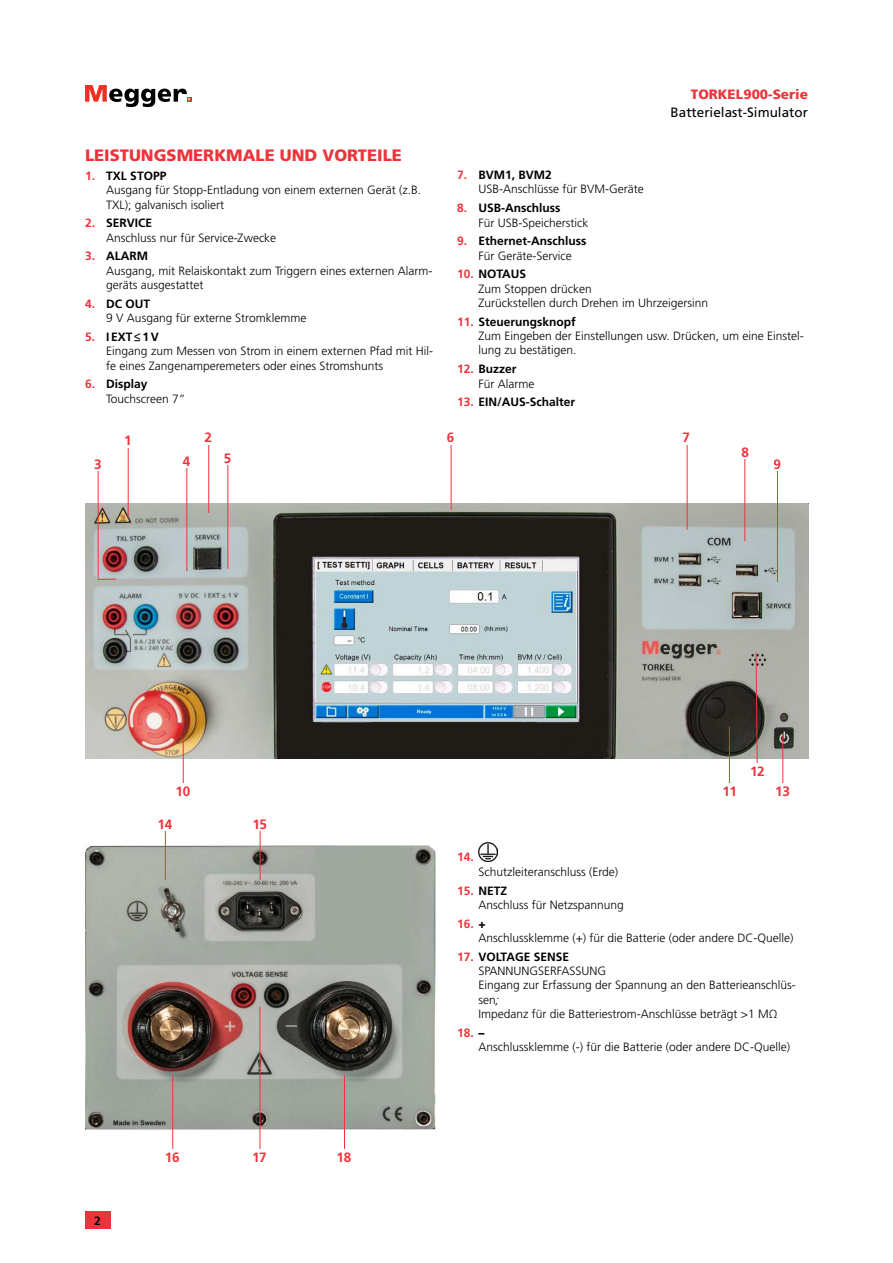
<style>
.page{position:relative;width:893px;height:1263px;background:#fff}
.page>*{position:absolute;margin:0;border:0;box-sizing:border-box;transform-origin:0 0}
.t1{font:900 16.5px "Frutiger LT Std";color:#ee343b}
.t2{font:700 13.5px "Frutiger LT Std";letter-spacing:-.025em;color:#ee343b}
.t3{font:13.5px "Frutiger LT Std";color:#000}
.t4{font:900 13.5px "Frutiger LT Std";color:#ee343b}
.t5{font:300 12px/14.4px "Frutiger LT Std";color:#000}
.t6{font:700 12px/14.4px "Frutiger LT Std";color:#000;text-align:center}
.t7{font:700 12px "Frutiger LT Std";color:#ee343b}
.s1{font-weight:700;color:#ee343b}
.s2{font-weight:700}
.s3{font-weight:900}
.s4{color:#ee343b}
.s5{font-weight:300}
.s6{font-style:italic}
</style>
<div class="page">
<svg style="left:85px;top:85px;width:106px;height:22px"></svg>
<div style="left:85px;top:1212px;width:25px;height:17px;background:#ee343b"></div>
<svg style="left:110px;top:1212px;width:1px;height:17px"></svg>
<img style="left:86px;top:845px;width:349px;height:284px">
<hr style="left:260px;top:827px;width:1px;height:53px;background:#ee343b">
<div style="left:247px;top:816px;width:25px;height:15px;background:#fff"></div>
<hr style="left:172px;top:1075px;width:1px;height:79px;background:#ee343b">
<div style="left:160px;top:1149px;width:25px;height:15px;background:#fff"></div>
<hr style="left:344px;top:1075px;width:1px;height:79px;background:#ee343b">
<div style="left:331px;top:1149px;width:26px;height:15px;background:#fff"></div>
<hr style="left:260px;top:1006px;width:1px;height:148px;background:#ee343b">
<div style="left:247px;top:1149px;width:25px;height:15px;background:#fff"></div>
<hr style="left:165px;top:827px;width:1px;height:53px;background:#ee343b">
<div style="left:152px;top:816px;width:26px;height:15px;background:#fff"></div>
<img style="left:86px;top:503px;width:723px;height:255px">
<img style="left:478px;top:842px;width:20px;height:19px">
<hr style="left:128px;top:443px;width:1px;height:73px;background:#ee343b">
<div style="left:115px;top:433px;width:26px;height:15px;background:#fff"></div>
<hr style="left:208px;top:440px;width:1px;height:73px;background:#ee343b">
<div style="left:196px;top:430px;width:25px;height:14px;background:#fff"></div>
<hr style="left:186px;top:464px;width:1px;height:107px;background:#ee343b">
<div style="left:174px;top:453px;width:25px;height:15px;background:#fff"></div>
<hr style="left:227px;top:461px;width:1px;height:108px;background:#ee343b">
<div style="left:215px;top:450px;width:25px;height:15px;background:#fff"></div>
<hr style="left:729px;top:727px;width:1px;height:63px;background:#ee343b">
<div style="left:717px;top:783px;width:25px;height:15px;background:#fff"></div>
<hr style="left:782px;top:735px;width:1px;height:55px;background:#ee343b">
<div style="left:770px;top:783px;width:25px;height:15px;background:#fff"></div>
<svg style="left:755px;top:652px;width:3px;height:111px"></svg>
<hr style="left:687px;top:440px;width:1px;height:90px;background:#ee343b">
<div style="left:673px;top:430px;width:26px;height:14px;background:#fff"></div>
<hr style="left:777px;top:462px;width:1px;height:120px;background:#ee343b">
<div style="left:764px;top:457px;width:26px;height:14px;background:#fff"></div>
<hr style="left:744px;top:451px;width:1px;height:90px;background:#ee343b">
<div style="left:732px;top:444px;width:26px;height:15px;background:#fff"></div>
<hr style="left:183px;top:738px;width:1px;height:50px;background:#ee343b">
<div style="left:170px;top:783px;width:26px;height:15px;background:#fff"></div>
<hr style="left:451px;top:440px;width:1px;height:70px;background:#ee343b">
<div style="left:438px;top:430px;width:25px;height:14px;background:#fff"></div>
<hr style="left:98px;top:467px;width:1px;height:113px;background:#ee343b">
<svg style="left:98px;top:579px;width:18px;height:1px"></svg>
<div style="left:85px;top:457px;width:26px;height:14px;background:#fff"></div>
<h1 class="t1" style="left:85px;top:147px;width:318px">LEISTUNGSMERKMALE UND VORTEILE</h1>
<p class="t5" style="left:106px;top:169px;width:316px;text-indent:-21px"><span class="s1">1.</span> <span class="s2">TXL STOPP<br></span>Ausgang für Stopp-Entladung von einem externen Gerät (z.B.<br>TXL); galvanisch isoliert</p>
<p class="t5" style="left:106px;top:216px;width:172px;text-indent:-21px"><span class="s1">2.</span> <span class="s2">SERVICE<br></span>Anschluss nur für Service-Zwecke</p>
<p class="t5" style="left:106px;top:249px;width:328px;text-indent:-21px"><span class="s1">3.</span> <span class="s2">ALARM<br></span>Ausgang, mit Relaiskontakt zum Triggern eines externen Alarm&shy;geräts ausgestattet</p>
<p class="t5" style="left:106px;top:297px;width:202px;text-indent:-21px"><span class="s1">4.</span> <span class="s2">DC OUT<br></span>9 V Ausgang für externe Stromklemme</p>
<p class="t5" style="left:106px;top:330px;width:328px;text-indent:-21px"><span class="s1">5.</span> <span class="s2">I EXT</span> <span class="s3">≤</span> <span class="s2">1 V<br></span>Eingang zum Messen von Strom in einem externen Pfad mit Hil&shy;fe eines Zangenamperemeters oder eines Stromshunts</p>
<p class="t5" style="left:106px;top:377px;width:81px;text-indent:-21px"><span class="s1">6.</span> <span class="s2">Display<br></span>Touchscreen 7”</p>
<p class="t2" style="left:94px;top:459px;width:9px">3</p>
<p class="t2" style="left:124px;top:435px;width:9px">1</p>
<p class="t2" style="left:205px;top:432px;width:9px">2</p>
<p class="t2" style="left:183px;top:455px;width:9px">4</p>
<p class="t2" style="left:224px;top:452px;width:9px">5</p>
<p class="t4" style="left:691px;top:87px;width:119px">TORKEL900-Serie</p>
<p class="t3" style="left:671px;top:105px;width:139px">Batterielast-Simulator</p>
<p class="t5" style="left:478px;top:168px;width:167px;text-indent:-21px"><span class="s1">7.</span> <span class="s2">BVM1, BVM2<br></span>USB-Anschlüsse für BVM-Geräte</p>
<p class="t5" style="left:478px;top:201px;width:111px;text-indent:-21px"><span class="s1">8.</span> <span class="s2">USB-Anschluss<br></span>Für USB-Speicherstick</p>
<p class="t6" style="left:457px;top:235px;width:131px"><span class="s4">9.</span> Ethernet-Anschluss<br><span class="s5">Für Geräte-Service</span></p>
<p class="t5" style="left:478px;top:267px;width:231px;text-indent:-21px"><span class="s1">10.</span> <span class="s2">NOTAUS<br></span>Zum Stoppen drücken<br>Zurückstellen durch Drehen im Uhrzeigersinn</p>
<p class="t5" style="left:478px;top:315px;width:327px;text-indent:-21px"><span class="s1">11.</span> <span class="s2">Steuerungsknopf<br></span>Zum Eingeben der Einstellungen usw. Drücken, um eine Einstel&shy;lung zu bestätigen.</p>
<p class="t5" style="left:478px;top:362px;width:57px;text-indent:-21px"><span class="s1">12.</span> <span class="s2">Buzzer<br></span>Für Alarme</p>
<p class="t6" style="left:457px;top:396px;width:119px"><span class="s4">13.</span> EIN/AUS-Schalter</p>
<p class="t2" style="left:447px;top:432px;width:9px">6</p>
<p class="t2" style="left:682px;top:432px;width:9px">7</p>
<p class="t2" style="left:741px;top:446px;width:9px">8</p>
<p class="t2" style="left:773px;top:459px;width:9px">9</p>
<p class="t2" style="left:175px;top:785px;width:16px">10</p>
<p class="t2" style="left:158px;top:818px;width:16px">14</p>
<p class="t2" style="left:252px;top:818px;width:16px">15</p>
<p class="t6" style="left:94px;top:1214px;width:8px">2</p>
<p class="t2" style="left:165px;top:1151px;width:16px">16</p>
<p class="t2" style="left:252px;top:1151px;width:16px">17</p>
<p class="t2" style="left:336px;top:1151px;width:16px">18</p>
<p class="t2" style="left:750px;top:765px;width:16px">12</p>
<p class="t7" style="left:457px;top:852px;width:18px">14.</p>
<p class="t2" style="left:722px;top:785px;width:16px">11</p>
<p class="t2" style="left:775px;top:785px;width:16px">13</p>
<p class="t5" style="left:478px;top:865px;width:141px">Schutzleiteranschluss (Erde)</p>
<p class="t5" style="left:478px;top:883px;width:147px;text-indent:-21px"><span class="s1">15.</span> <span class="s2">NETZ<br></span>Anschluss für Netzspannung</p>
<p class="t5" style="left:478px;top:916px;width:317px;text-indent:-21px"><span class="s1">16.</span> <span class="s3">+<br></span>Anschlussklemme (+) für die Batterie (oder andere DC-Quelle)</p>
<p class="t5" style="left:478px;top:950px;width:319px;text-indent:-21px"><span class="s1">17.</span> <span class="s2">VOLTAGE SENSE<br></span>SPANNUNGSERFASSUNG<br>Eingang zur Erfassung der Spannung an den Batterieanschlüs&shy;sen<span class="s6">;<br></span>Impedanz für die Batteriestrom-Anschlüsse beträgt &gt;1 MΩ</p>
<p class="t5" style="left:478px;top:1026px;width:313px;text-indent:-21px"><span class="s1">18.</span> <span class="s3">–<br></span>Anschlussklemme (-) für die Batterie (oder andere DC-Quelle)</p>
</div>
